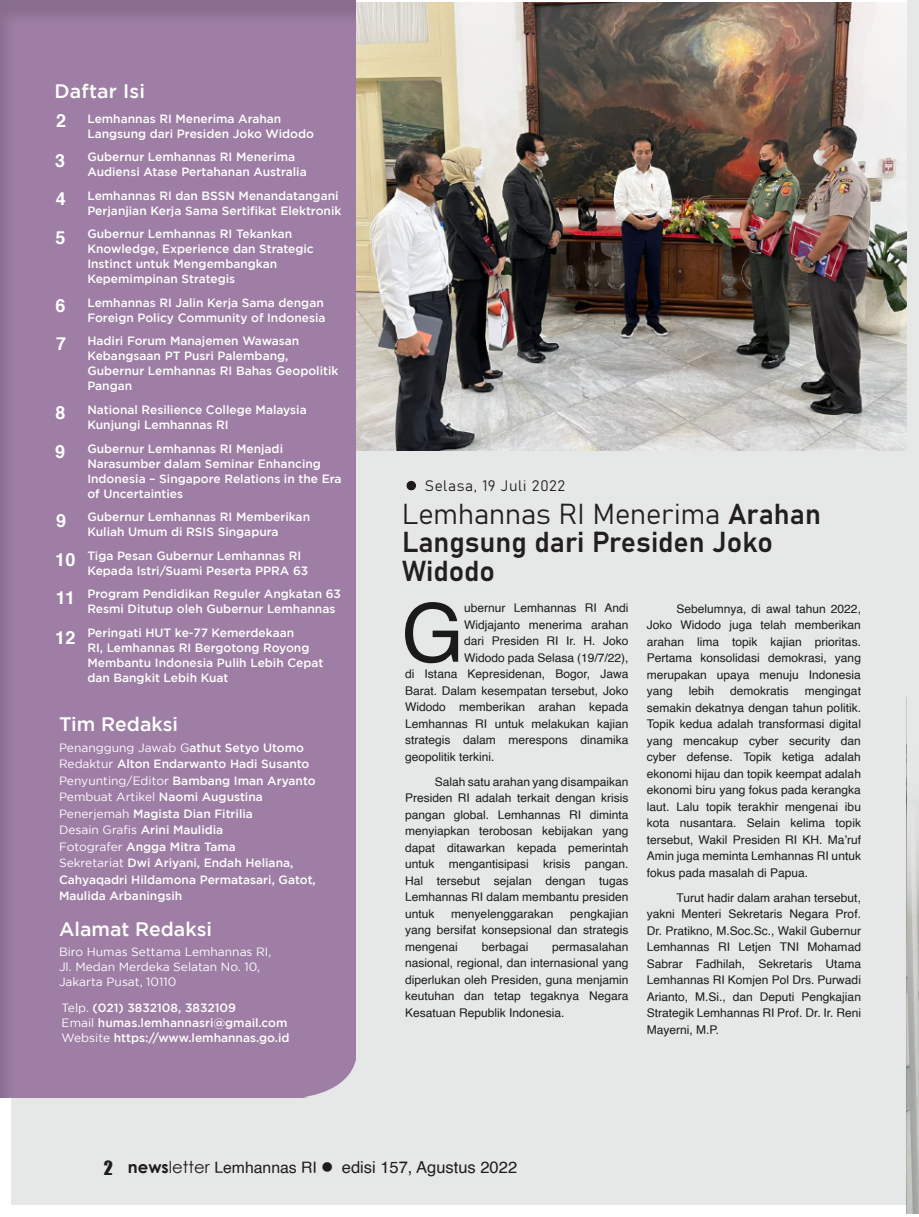
<style>
.page{position:relative;width:919px;height:1217px;background:#fff}
.page>*{position:absolute;margin:0;border:0;box-sizing:border-box;transform-origin:0 0}
.t1{font:81px "Helvetica";color:#1a1a1a}
.t2{font:28.5px/28.5px "Bahnschrift";color:#231f20}
.t3{font:500 19.5px "Gotham";color:#fff}
.t4{font:700 18px "Helvetica";color:#fff}
.t5{font:16.5px "Helvetica";color:#231f20}
.t6{font:15px "Bahnschrift";letter-spacing:.04em;color:#231f20}
.t7{font:12px/16.5px "Helvetica";color:#1a1a1a;text-align:justify}
.t8{font:500 12px/15px "Gotham";color:#fff}
.t9{font:12px "Gotham";color:#fff}
.s1{font-weight:500}
.s2{font-weight:400}
.s3{font-family:"Impact";font-size:18px}
.s4{font-family:"Century Gothic";font-weight:700}
.s5{font-family:"Century Gothic"}
.s6{font-size:15.75px}
</style>
<div class="page">
<img style="left:906px;top:697px;width:12px;height:515px">
<div style="left:907px;top:0;width:11px;height:914px;background:#e6e8e8"></div>
<div style="left:11px;top:202px;width:895px;height:1001px;background:#e6e8e8"></div>
<img style="left:358px;top:2px;width:548px;height:448px">
<div style="left:0;top:0;width:358px;height:1097px;background:#9e7ea4"></div>
<svg style="left:303px;top:1048px;width:54px;height:50px"></svg>
<div style="left:404px;top:478px;width:12px;height:12px;background:#231f20;opacity:.15"></div>
<p class="t3" style="left:54px;top:80px;width:92px">Daftar Isi</p>
<p class="t4" style="left:56px;top:106px;width:12px">2</p>
<p class="t8" style="left:87px;top:111px;width:228px">Lemhannas RI Menerima Arahan<br>Langsung dari Presiden Joko Widodo</p>
<p class="t8" style="left:87px;top:149px;width:221px">Gubernur Lemhannas RI Menerima<br>Audiensi Atase Pertahanan Australia</p>
<p class="t8" style="left:87px;top:188px;width:255px">Lemhannas RI dan BSSN Menandatangani<br>Perjanjian Kerja Sama Sertifikat Elektronik</p>
<p class="t8" style="left:87px;top:226px;width:228px">Gubernur Lemhannas RI Tekankan<br>Knowledge, Experience dan Strategic<br>Instinct untuk Mengembangkan<br>Kepemimpinan Strategis</p>
<p class="t8" style="left:87px;top:295px;width:240px">Lemhannas RI Jalin Kerja Sama dengan<br>Foreign Policy Community of Indonesia</p>
<p class="t8" style="left:87px;top:333px;width:253px">Hadiri Forum Manajemen Wawasan<br>Kebangsaan PT Pusri Palembang,<br>Gubernur Lemhannas RI Bahas Geopolitik<br>Pangan</p>
<p class="t8" style="left:87px;top:402px;width:221px">National Resilience College Malaysia<br>Kunjungi Lemhannas RI</p>
<p class="t8" style="left:87px;top:440px;width:255px">Gubernur Lemhannas RI Menjadi<br>Narasumber dalam Seminar Enhancing<br>Indonesia – Singapore Relations in the Era of Uncertainties</p>
<p class="t8" style="left:87px;top:509px;width:224px">Gubernur Lemhannas RI Memberikan<br>Kuliah Umum di RSIS Singapura</p>
<p class="t8" style="left:87px;top:547px;width:222px">Tiga Pesan Gubernur Lemhannas RI<br>Kepada Istri/Suami Peserta PPRA 63</p>
<p class="t8" style="left:87px;top:586px;width:255px">Program Pendidikan Reguler Angkatan 63<br>Resmi Ditutup oleh Gubernur Lemhannas</p>
<p class="t8" style="left:87px;top:624px;width:237px">Peringati HUT ke-77 Kemerdekaan<br>RI, Lemhannas RI Bergotong Royong<br>Membantu Indonesia Pulih Lebih Cepat dan Bangkit Lebih Kuat</p>
<p class="t3" style="left:59px;top:712px;width:121px">Tim Redaksi</p>
<p class="t9" style="left:59px;top:740px;width:246px">Penanggung Jawab G<span class="s1">athut Setyo Utomo</span></p>
<p class="t8" style="left:59px;top:756px;width:252px"><span class="s2">Redaktur</span> Alton Endarwanto Hadi Susanto</p>
<p class="t8" style="left:59px;top:772px;width:258px"><span class="s2">Penyunting/Editor</span> Bambang Iman Aryanto</p>
<p class="t9" style="left:59px;top:790px;width:205px">Pembuat Artikel <span class="s1">Naomi Augustina</span></p>
<p class="t8" style="left:59px;top:805px;width:195px"><span class="s2">Penerjemah</span> Magista Dian Fitrilia</p>
<p class="t8" style="left:59px;top:822px;width:166px"><span class="s2">Desain Grafis</span> Arini Maulidia</p>
<p class="t8" style="left:59px;top:838px;width:178px"><span class="s2">Fotografer</span> Angga Mitra Tama</p>
<p class="t8" style="left:59px;top:854px;width:258px;line-height:16.5px"><span class="s2">Sekretariat</span> Dwi Ariyani, Endah Heliana,<br>Cahyaqadri Hildamona Permatasari, Gatot,<br>Maulida Arbaningsih</p>
<p class="t4" style="left:55px;top:146px;width:12px">3</p>
<p class="t4" style="left:56px;top:184px;width:12px">4</p>
<p class="t4" style="left:55px;top:223px;width:12px">5</p>
<p class="t4" style="left:55px;top:291px;width:12px">6</p>
<p class="t4" style="left:56px;top:329px;width:12px">7</p>
<p class="t4" style="left:56px;top:398px;width:12px">8</p>
<p class="t4" style="left:55px;top:437px;width:12px">9</p>
<p class="t4" style="left:56px;top:506px;width:12px">9</p>
<p class="t4" style="left:55px;top:545px;width:22px">10</p>
<p class="t4" style="left:56px;top:582px;width:21px">11</p>
<p class="t4" style="left:55px;top:623px;width:22px">12</p>
<p class="t3" style="left:59px;top:918px;width:155px">Alamat Redaksi</p>
<p class="t9" style="left:59px;top:944px;width:214px">Biro Humas Settama Lemhannas RI,</p>
<p class="t9" style="left:59px;top:959px;width:202px">Jl. Medan Merdeka Selatan No. 10,</p>
<p class="t9" style="left:59px;top:974px;width:119px">Jakarta Pusat, 10110</p>
<p class="t8" style="left:62px;top:1000px;width:176px"><span class="s2">Telp.</span> (021) 3832108, 3832109</p>
<p class="t8" style="left:62px;top:1015px;width:227px"><span class="s2">Email</span> humas.lemhannasri@gmail.com</p>
<p class="t8" style="left:62px;top:1030px;width:229px"><span class="s2">Website</span> https://www.lemhannas.go.id</p>
<p class="t6" style="left:425px;top:474px;width:142px">Selasa, 19 Juli 2022</p>
<p class="t2" style="left:402px;top:497px;width:420px">Lemhannas RI Menerima Arahan<br>Langsung dari Presiden Joko<br>Widodo</p>
<p class="t1" style="left:401px;top:570px;width:65px">G</p>
<p class="t7" style="left:464px;top:600px;width:166px">ubernur Lemhannas RI Andi</p>
<p class="t7" style="left:464px;top:616px;width:166px">Widjajanto menerima arahan</p>
<p class="t7" style="left:464px;top:633px;width:166px">dari Presiden RI Ir. H. Joko</p>
<p class="t7" style="left:464px;top:649px;width:166px">Widodo pada Selasa (19/7/22),</p>
<p class="t7" style="left:405px;top:666px;width:225px">di Istana Kepresidenan, Bogor, Jawa</p>
<p class="t7" style="left:405px;top:682px;width:225px">Barat. Dalam kesempatan tersebut, Joko</p>
<p class="t7" style="left:405px;top:699px;width:225px">Widodo memberikan arahan kepada</p>
<p class="t7" style="left:405px;top:715px;width:225px">Lemhannas RI untuk melakukan kajian</p>
<p class="t7" style="left:405px;top:732px;width:225px">strategis dalam merespons dinamika</p>
<p class="t7" style="left:405px;top:748px;width:91px">geopolitik terkini.</p>
<p class="t7" style="left:405px;top:773px;width:225px;text-indent:30px">Salah satu arahan yang disampaikan Presiden RI adalah terkait dengan krisis pangan global. Lemhannas RI diminta menyiapkan terobosan kebijakan yang dapat ditawarkan kepada pemerintah untuk mengantisipasi krisis pangan.<br>Hal tersebut sejalan dengan tugas Lemhannas RI dalam membantu presiden untuk</p>
<p class="t7" style="left:405px;top:905px;width:225px;text-indent:165px">pengkajian yang bersifat konsepsional dan strategis mengenai</p>
<p class="t7" style="left:451px;top:905px;width:104px">menyelenggarakan</p>
<p class="t7" style="left:405px;top:938px;width:225px;text-indent:147px">permasalahan nasional, regional, dan internasional yang diperlukan oleh Presiden, guna menjamin keutuhan dan tetap tegaknya Negara Kesatuan Republik Indonesia.</p>
<p class="t7" style="left:481px;top:938px;width:48px">berbagai</p>
<p class="t7" style="left:646px;top:600px;width:216px;text-indent:30px">Sebelumnya, di awal tahun 2022, Joko Widodo juga telah memberikan arahan lima topik kajian prioritas.<br>Pertama konsolidasi demokrasi, yang merupakan upaya menuju Indonesia yang</p>
<p class="t7" style="left:688px;top:682px;width:27px">lebih</p>
<p class="t7" style="left:730px;top:682px;width:60px">demokratis</p>
<p class="t7" style="left:646px;top:682px;width:216px;text-indent:158px">mengingat semakin dekatnya dengan tahun politik.<br>Topik kedua adalah transformasi digital yang mencakup cyber security dan cyber defense. Topik ketiga adalah ekonomi hijau dan topik keempat adalah ekonomi biru yang fokus pada kerangka laut. Lalu topik terakhir mengenai ibu kota nusantara. Selain kelima topik tersebut, Wakil Presiden RI KH. Ma’ruf Amin juga meminta Lemhannas RI untuk fokus pada masalah di Papua.</p>
<p class="t7" style="left:646px;top:889px;width:216px;text-indent:30px">Turut hadir dalam arahan tersebut, yakni Menteri Sekretaris Negara Prof.<br>Dr. Pratikno, M.Soc.Sc., Wakil Gubernur Lemhannas RI Letjen TNI Mohamad Sabrar Fadhilah, Sekretaris Utama Lemhannas RI Komjen Pol Drs. Purwadi Arianto, M.Si., dan Deputi Pengkajian Strategik Lemhannas RI Prof. Dr. Ir. Reni Mayerni, M.P.</p>
<h3 class="t5" style="left:104px;top:1154px;width:415px"><span class="s3">2</span> <span class="s4">news</span><span class="s5">letter</span> <span class="s6">Lemhannas RI</span> ● edisi 157, Agustus 2022</h3>
</div>
